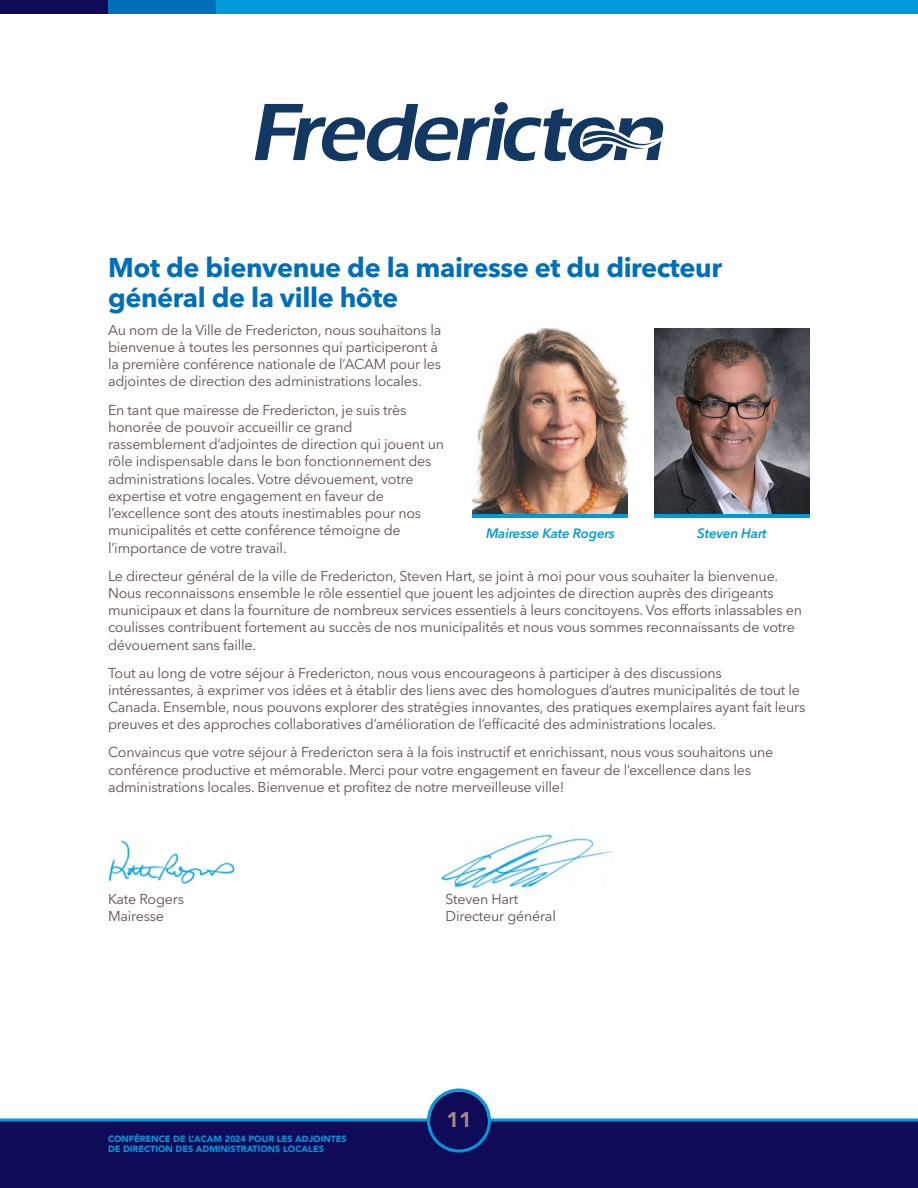
<style>
.page{position:relative;width:918px;height:1188px;background:#fff}
.page>*{position:absolute;margin:0;border:0;box-sizing:border-box;transform-origin:0 0}
.t1{font:700 27px/30px "Avenir Next";letter-spacing:-.015em;color:#006fba}
.t2{font:900 21px "Avenir";color:#a58a84}
.t3{font:14.25px/17.2px "Avenir Next";letter-spacing:-.015em;color:#5d514e}
.t4{font:italic 600 13.5px "Avenir Next";letter-spacing:-.015em;color:#009ada}
.t5{font:900 9px/10.5px "Avenir";color:#009ada}
</style>
<div class="page">
<img style="left:108px;top:840px;width:127px;height:45px">
<img style="left:441px;top:834px;width:172px;height:55px">
<div style="left:0;top:1121px;width:918px;height:67px;background:#0f0b59"></div>
<div style="left:108px;top:0;width:108px;height:14px;background:#006fba"></div>
<div style="left:0;top:0;width:108px;height:14px;background:#0f0b59"></div>
<div style="left:216px;top:0;width:702px;height:14px;background:#009ada"></div>
<svg style="left:427px;top:1089px;width:64px;height:63px"></svg>
<hr style="left:490px;top:1118px;width:428px;height:3px;background:#009ada">
<hr style="left:0;top:1118px;width:428px;height:3px;background:#009ada">
<img style="left:655px;top:328px;width:155px;height:186px">
<hr style="left:655px;top:514px;width:155px;height:3px;background:#009ada">
<img style="left:472px;top:328px;width:156px;height:186px">
<hr style="left:472px;top:514px;width:156px;height:3px;background:#009ada">
<svg style="left:255px;top:102px;width:408px;height:59px"></svg>
<p class="t1" style="left:108px;top:255px;width:616px">Mot de bienvenue de la mairesse et du directeur général de la ville hôte</p>
<p class="t3" style="left:108px;top:322px;width:335px">Au nom de la Ville de Fredericton, nous souhaitons la bienvenue à toutes les personnes qui participeront à la première conférence nationale de l’ACAM pour les adjointes de direction des administrations locales.</p>
<p class="t3" style="left:108px;top:402px;width:338px">En tant que mairesse de Fredericton, je suis très honorée de pouvoir accueillir ce grand rassemblement d’adjointes de direction qui jouent un rôle indispensable dans le bon fonctionnement des administrations locales. Votre dévouement, votre expertise et votre engagement en faveur de l’excellence sont des atouts inestimables pour nos municipalités et cette conférence témoigne de l’importance de votre travail.</p>
<p class="t3" style="left:108px;top:568px;width:696px">Le directeur général de la ville de Fredericton, Steven Hart, se joint à moi pour vous souhaiter la bienvenue.<br>Nous reconnaissons ensemble le rôle essentiel que jouent les adjointes de direction auprès des dirigeants municipaux et dans la fourniture de nombreux services essentiels à leurs concitoyens. Vos efforts inlassables en coulisses contribuent fortement au succès de nos municipalités et nous vous sommes reconnaissants de votre dévouement sans faille.</p>
<p class="t3" style="left:108px;top:665px;width:699px">Tout au long de votre séjour à Fredericton, nous vous encourageons à participer à des discussions intéressantes, à exprimer vos idées et à établir des liens avec des homologues d’autres municipalités de tout le Canada. Ensemble, nous pouvons explorer des stratégies innovantes, des pratiques exemplaires ayant fait leurs preuves et des approches collaboratives d’amélioration de l’efficacité des administrations locales.</p>
<p class="t3" style="left:108px;top:745px;width:667px">Convaincus que votre séjour à Fredericton sera à la fois instructif et enrichissant, nous vous souhaitons une conférence productive et mémorable. Merci pour votre engagement en faveur de l’excellence dans les administrations locales. Bienvenue et profitez de notre merveilleuse ville!</p>
<p class="t4" style="left:486px;top:528px;width:130px">Mairesse Kate Rogers</p>
<p class="t4" style="left:697px;top:528px;width:71px">Steven Hart</p>
<p class="t3" style="left:108px;top:892px;width:78px">Kate Rogers</p>
<p class="t3" style="left:446px;top:892px;width:74px">Steven Hart</p>
<p class="t3" style="left:108px;top:909px;width:58px">Mairesse</p>
<p class="t3" style="left:446px;top:909px;width:112px">Directeur général</p>
<p class="t5" style="left:108px;top:1134px;width:240px">CONFÉRENCE DE L’ACAM 2024 POUR LES ADJOINTES<br>DE DIRECTION DES ADMINISTRATIONS LOCALES</p>
<p class="t2" style="left:447px;top:1111px;width:26px">11</p>
</div>
